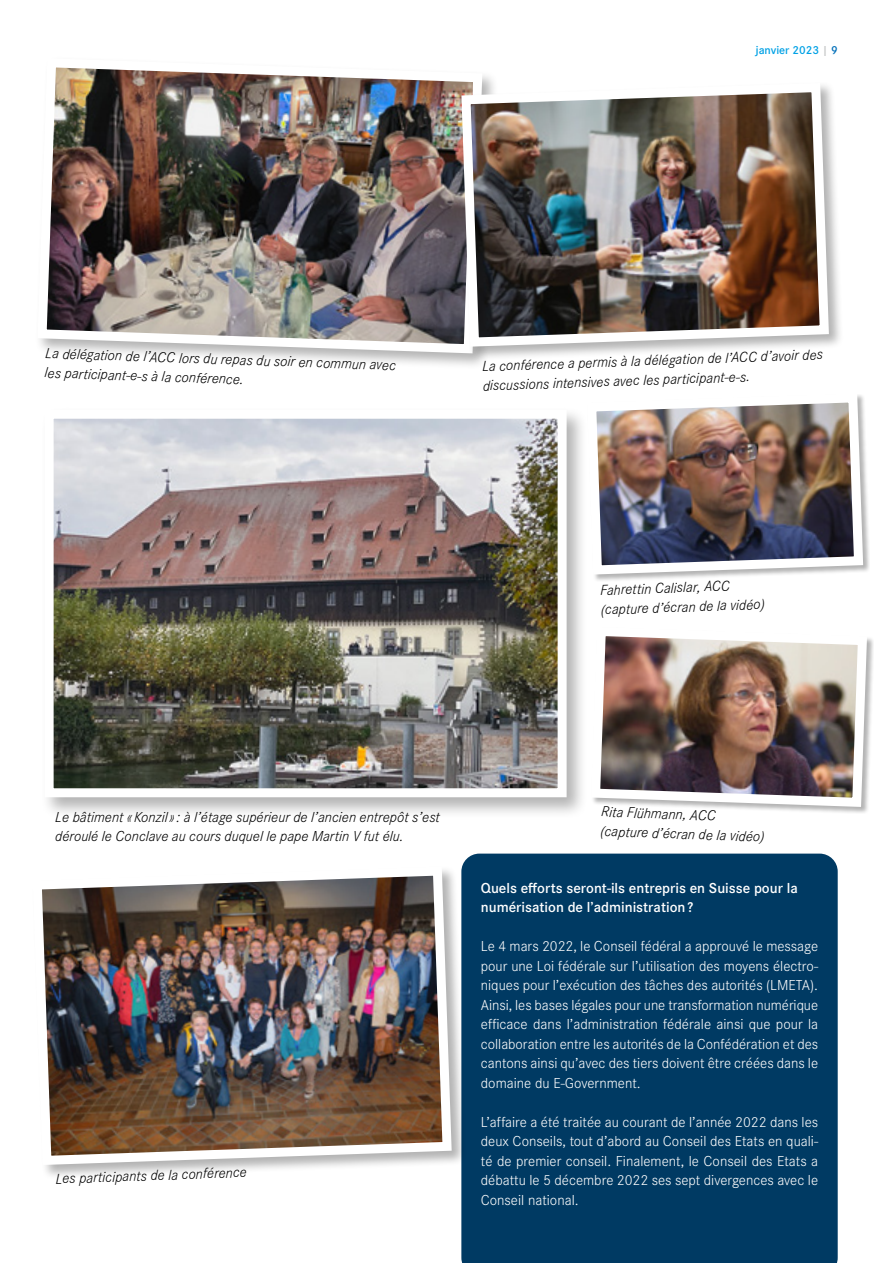
<style>
.page{position:relative;width:893px;height:1263px;background:#fff}
.page>*{position:absolute;margin:0;border:0;box-sizing:border-box;transform-origin:0 0}
.t1{font:300 15px/19.5px "Corporate S";color:#fff;text-align:justify}
.t2{font:italic 300 15px/19.5px "Corporate S";color:#000}
.t3{font:600 15px/19.5px "Corporate S";color:#fff}
.t4{font:600 12px "Corporate S";color:#00a1e5}
.s1{color:#c5c7c7}
.s2{color:#006fb9}
</style>
<div class="page">
<div style="left:592px;top:628px;width:282px;height:186px;background:#000;opacity:.3"></div>
<img style="left:592px;top:628px;width:280px;height:183px">
<div style="left:461px;top:854px;width:377px;height:409px;background:#003a63"></div>
<img style="left:595px;top:395px;width:273px;height:184px">
<div style="left:41px;top:406px;width:547px;height:412px;background:#000;opacity:.3"></div>
<img style="left:55px;top:420px;width:502px;height:367px">
<div style="left:45px;top:410px;width:522px;height:387px;border:9px solid #fff"></div>
<div style="left:32px;top:865px;width:435px;height:315px;background:#000;opacity:.3"></div>
<img style="left:32px;top:865px;width:424px;height:304px">
<div style="left:35px;top:56px;width:463px;height:315px;background:#000;opacity:.3"></div>
<img style="left:35px;top:56px;width:452px;height:302px">
<div style="left:459px;top:81px;width:384px;height:280px;background:#000;opacity:.3"></div>
<img style="left:457px;top:78px;width:376px;height:273px">
<p class="t4" style="left:755px;top:42px;width:84px">janvier 2023 <span class="s1">|</span> <span class="s2">9</span></p>
<p class="t2" style="left:46px;top:343px;width:352px;rotate:2deg">La délégation de l’ACC lors du repas du soir en commun avec les participant-e-s à la conférence.</p>
<p class="t2" style="left:482px;top:357px;width:343px;rotate:-2deg">La conférence a permis à la délégation de l’ACC d’avoir des discussions intensives avec les participant-e-s.</p>
<p class="t2" style="left:600px;top:580px;width:165px;rotate:-2deg">Fahrettin Calislar, ACC (capture d’écran de la vidéo)</p>
<p class="t2" style="left:55px;top:807px;width:386px">Le bâtiment «Konzil»: à l’étage supérieur de l’ancien entrepôt s’est déroulé le Conclave au cours duquel le pape Martin V fut élu.</p>
<p class="t2" style="left:55px;top:1169px;width:193px;rotate:-2deg">Les participants de la conférence</p>
<p class="t2" style="left:602px;top:802px;width:165px;rotate:2deg">Rita Flühmann, ACC (capture d’écran de la vidéo)</p>
<p class="t3" style="left:481px;top:877px;width:318px">Quels efforts seront-ils entrepris en Suisse pour la numérisation de l’administration ?</p>
<p class="t1" style="left:481px;top:937px;width:339px">Le 4 mars 2022, le Conseil fédéral a approuvé le message pour une Loi fédérale sur l’utilisation des moyens électro&shy;niques pour l’exécution des tâches des autorités (LMETA).<br>Ainsi, les bases légales pour une transformation numérique efficace dans l’administration fédérale ainsi que pour la collaboration entre les autorités de la Confédération et des cantons ainsi qu’avec des tiers doivent être créées dans le domaine du E-Government.</p>
<p class="t1" style="left:481px;top:1112px;width:339px">L’affaire a été traitée au courant de l’année 2022 dans les deux Conseils, tout d’abord au Conseil des Etats en quali&shy;té de premier conseil. Finalement, le Conseil des Etats a débattu le 5 décembre 2022 ses sept divergences avec le Conseil national.</p>
</div>
